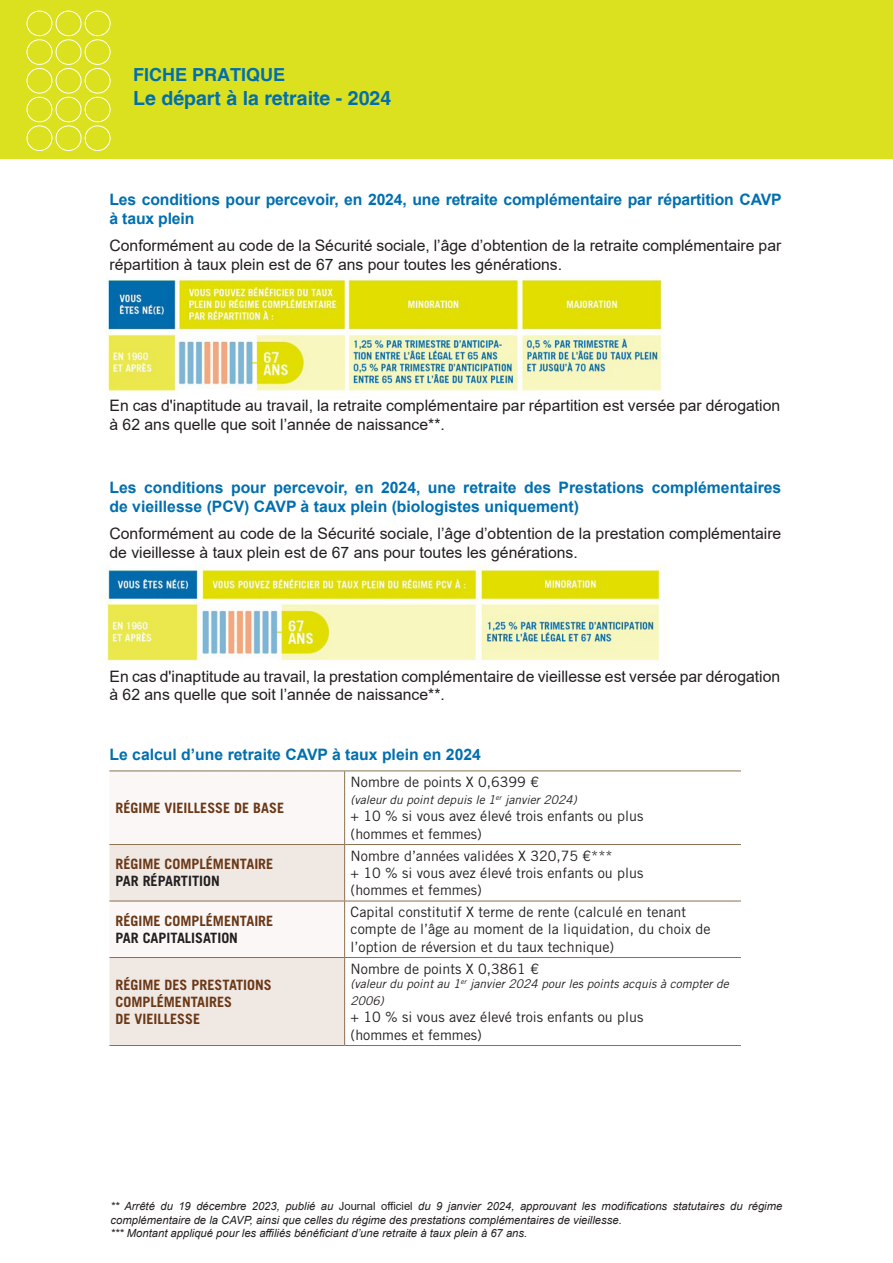
<style>
.page{position:relative;width:893px;height:1263px;background:#fff}
.page>*{position:absolute;margin:0;border:0;box-sizing:border-box;transform-origin:0 0}
.t1{font:700 19.5px "Helvetica";color:#006faf}
.t2{font:700 18px "Helvetica";color:#006faf}
.t3{font:15.75px/18.9px "Arial";color:#231f20}
.t4{font:700 15.75px/18.9px "Arial";color:#006faf}
.t5{font:14.25px/17.1px "Trade Gothic LT Std";color:#231f20}
.t6{font:700 14.25px/17.1px "Trade Gothic LT Std";color:#6a3817}
.t7{font:italic 12px/17.1px "Trade Gothic LT Std";color:#231f20}
.t8{font:italic 11.25px/13.5px "Arial";color:#231f20}
.s1{color:#231f20}
.s2{font-style:normal}
</style>
<div class="page">
<div style="left:0;top:0;width:893px;height:158px;background:#dbe11e"></div>
<div style="left:27px;top:97px;width:25px;height:25px;border:1px solid #fff;border-radius:50%"></div>
<div style="left:27px;top:125px;width:25px;height:26px;border:1px solid #fff;border-radius:50%"></div>
<div style="left:85px;top:97px;width:26px;height:25px;border:1px solid #fff;border-radius:50%"></div>
<div style="left:85px;top:125px;width:26px;height:26px;border:1px solid #fff;border-radius:50%"></div>
<div style="left:56px;top:97px;width:25px;height:25px;border:1px solid #fff;border-radius:50%"></div>
<div style="left:56px;top:125px;width:25px;height:26px;border:1px solid #fff;border-radius:50%"></div>
<div style="left:27px;top:68px;width:25px;height:26px;border:1px solid #fff;border-radius:50%"></div>
<div style="left:85px;top:68px;width:26px;height:26px;border:1px solid #fff;border-radius:50%"></div>
<div style="left:56px;top:68px;width:25px;height:26px;border:1px solid #fff;border-radius:50%"></div>
<div style="left:27px;top:39px;width:25px;height:26px;border:1px solid #fff;border-radius:50%"></div>
<div style="left:85px;top:39px;width:26px;height:26px;border:1px solid #fff;border-radius:50%"></div>
<div style="left:56px;top:39px;width:25px;height:26px;border:1px solid #fff;border-radius:50%"></div>
<div style="left:27px;top:11px;width:25px;height:25px;border:1px solid #fff;border-radius:50%"></div>
<div style="left:85px;top:11px;width:26px;height:25px;border:1px solid #fff;border-radius:50%"></div>
<div style="left:56px;top:11px;width:25px;height:25px;border:1px solid #fff;border-radius:50%"></div>
<svg style="left:109px;top:771px;width:235px;height:1px"></svg>
<svg style="left:109px;top:845px;width:235px;height:200px;fill:#f0e8e3"></svg>
<hr style="left:109px;top:770px;width:236px;height:1px;background:#8a704e">
<hr style="left:109px;top:957px;width:236px;height:1px;background:#8a704e">
<hr style="left:109px;top:1045px;width:236px;height:1px;background:#8a704e">
<hr style="left:345px;top:957px;width:396px;height:1px;background:#8a704e">
<hr style="left:345px;top:1045px;width:396px;height:1px;background:#8a704e">
<hr style="left:344px;top:958px;width:1px;height:87px;background:#8a704e">
<hr style="left:344px;top:901px;width:1px;height:56px;background:#8a704e">
<hr style="left:109px;top:844px;width:236px;height:1px;background:#8a704e">
<hr style="left:109px;top:901px;width:236px;height:1px;background:#8a704e">
<hr style="left:345px;top:770px;width:396px;height:1px;background:#8a704e">
<hr style="left:344px;top:771px;width:1px;height:73px;background:#8a704e">
<hr style="left:345px;top:844px;width:396px;height:1px;background:#8a704e">
<hr style="left:344px;top:845px;width:1px;height:56px;background:#8a704e">
<hr style="left:345px;top:901px;width:396px;height:1px;background:#8a704e">
<img style="left:106px;top:276px;width:557px;height:116px">
<img style="left:101px;top:564px;width:566px;height:104px">
<p class="t2" style="left:133px;top:64px;width:154px">FICHE PRATIQUE</p>
<p class="t1" style="left:133px;top:86px;width:259px">Le départ à la retraite - 2024</p>
<p class="t4" style="left:109px;top:190px;width:674px">Les conditions pour percevoir, en 2024, une retraite complémentaire par répartition CAVP à taux plein</p>
<p class="t3" style="left:109px;top:236px;width:673px">Conformément au code de la Sécurité sociale, l’âge d’obtention de la retraite complémentaire par répartition à taux plein est de 67 ans pour toutes les générations.</p>
<p class="t3" style="left:109px;top:396px;width:672px">En cas d'inaptitude au travail, la retraite complémentaire par répartition est versée par dérogation à 62 ans quelle que soit l’année de naissance**.</p>
<p class="t4" style="left:109px;top:478px;width:673px">Les conditions pour percevoir, en 2024, une retraite des Prestations complémentaires de vieillesse (PCV) CAVP à taux plein (biologistes uniquement)</p>
<p class="t3" style="left:109px;top:524px;width:673px">Conformément au code de la Sécurité sociale, l’âge d’obtention de la prestation complémentaire de vieillesse à taux plein est de 67 ans pour toutes les générations.</p>
<p class="t3" style="left:109px;top:666px;width:672px">En cas d'inaptitude au travail, la prestation complémentaire de vieillesse est versée par dérogation à 62 ans quelle que soit l’année de naissance**.</p>
<p class="t4" style="left:109px;top:745px;width:373px">Le calcul d’une retraite CAVP à taux plein en 2024</p>
<p class="t6" style="left:115px;top:799px;width:170px">RÉGIME VIEILLESSE DE BASE</p>
<p class="t5" style="left:351px;top:773px;width:190px">Nombre de points X 0,6399 €</p>
<p class="t7" style="left:351px;top:792px;width:228px">(valeur du point depuis le 1<sup>er</sup> janvier 2024)</p>
<p class="t5" style="left:351px;top:808px;width:294px">+ 10 % si vous avez élevé trois enfants ou plus</p>
<p class="t5" style="left:351px;top:825px;width:133px">(hommes et femmes)</p>
<p class="t6" style="left:115px;top:855px;width:159px">RÉGIME COMPLÉMENTAIRE<br><span class="s1">PAR RÉPARTITION</span></p>
<p class="t5" style="left:351px;top:847px;width:264px">Nombre d’années validées X 320,75 €***</p>
<p class="t5" style="left:351px;top:864px;width:294px">+ 10 % si vous avez élevé trois enfants ou plus</p>
<p class="t5" style="left:351px;top:881px;width:133px">(hommes et femmes)</p>
<p class="t6" style="left:115px;top:912px;width:159px">RÉGIME COMPLÉMENTAIRE<br><span class="s1">PAR CAPITALISATION</span></p>
<p class="t5" style="left:351px;top:903px;width:361px">Capital constitutif X terme de rente (calculé en tenant compte de l’âge au moment de la liquidation, du choix de l’option de réversion et du taux technique)</p>
<p class="t6" style="left:115px;top:976px;width:158px">RÉGIME DES PRESTATIONS<br>COMPLÉMENTAIRES<br>DE VIEILLESSE</p>
<p class="t5" style="left:351px;top:960px;width:190px">Nombre de points X 0,3861 €</p>
<p class="t7" style="left:351px;top:975px;width:380px">(valeur du point au 1<sup>er</sup> janvier 2024 pour les points acquis à compter de<br>2006)</p>
<p class="t5" style="left:351px;top:1008px;width:294px">+ 10 % si vous avez élevé trois enfants ou plus</p>
<p class="t5" style="left:351px;top:1026px;width:133px">(hommes et femmes)</p>
<p class="t8" style="left:111px;top:1200px;width:673px">** Arrêté du 19 décembre 2023, publié au <span class="s2">Journal officiel</span> du 9 janvier 2024, approuvant les modifications statutaires du régime complémentaire de la CAVP, ainsi que celles du régime des prestations complémentaires de vieillesse.</p>
<p class="t8" style="left:111px;top:1227px;width:418px">*** Montant appliqué pour les affiliés bénéficiant d’une retraite à taux plein à 67 ans.</p>
</div>
